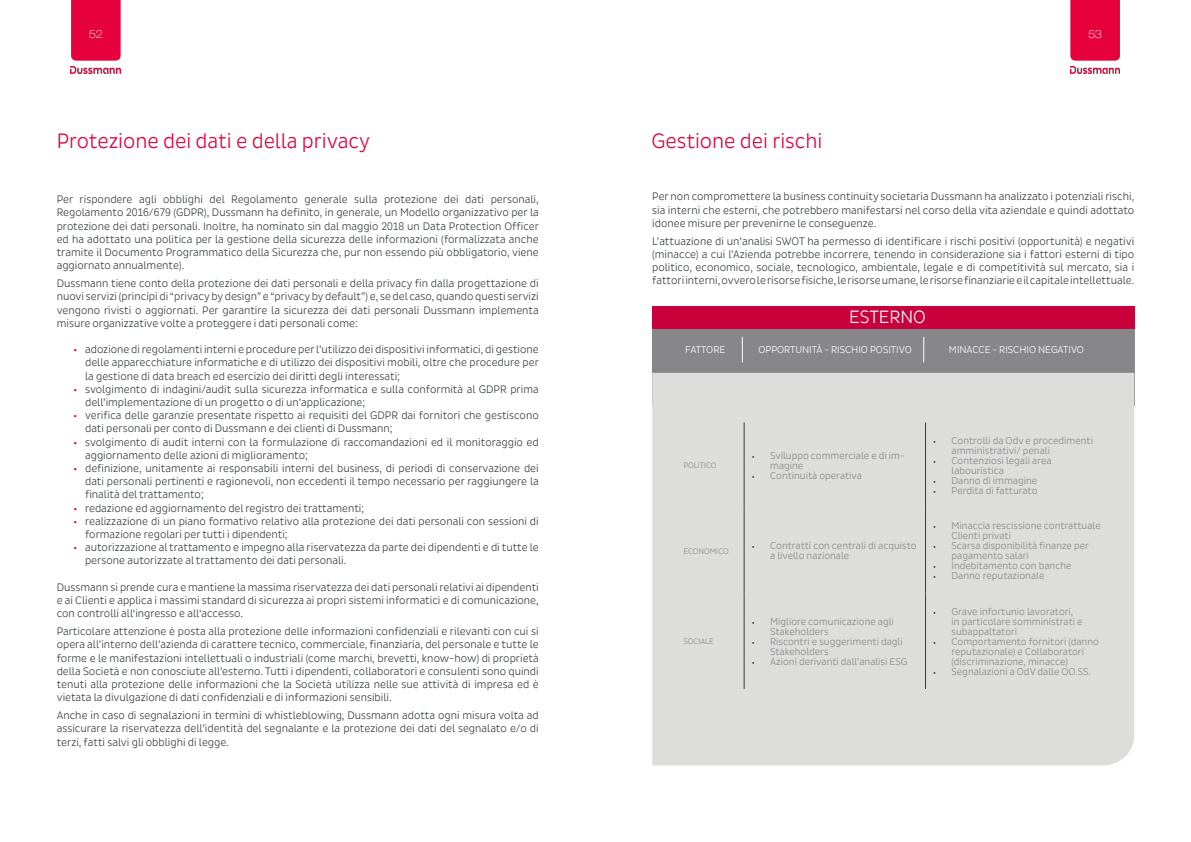
<style>
.page{position:relative;width:1191px;height:842px;background:#fff}
.page>*{position:absolute;margin:0;border:0;box-sizing:border-box;transform-origin:0 0}
.Titles_White{font:21px "Dussmann";color:#e6003c}
.Content___Left{font:18px "Dussmann";color:#fff}
.Content___Left-2{font:11px/13.2px "Dussmann";color:#3a3e40;text-align:justify}
.t1{font:100 expanded 11px "Helvetica Neue LT Pro";color:#fff}
.t2{font:10px/10px "Dussmann";color:#86898a}
.Content___Left-3{font:10px "Dussmann";color:#fff}
.Content___Left-4{font:8px "Dussmann";color:#86898a}
.s1{font-family:"Myriad Pro";color:#e6003c}
.s2{font-family:"Myriad Pro";font-size:8px;color:#231f20}
</style>
<div class="page">
<div style="left:71px;top:0;width:50px;height:61px;background:#e6003c"></div>
<div style="left:1070px;top:0;width:49px;height:61px;background:#e6003c"></div>
<img style="left:1070px;top:67px;width:49px;height:6px">
<img style="left:71px;top:67px;width:49px;height:6px">
<div style="left:652px;top:329px;width:482px;height:44px;background:#87878a"></div>
<div style="left:652px;top:373px;width:482px;height:392px;background:#dddddb"></div>
<svg style="left:742px;top:337px;width:1px;height:25px"></svg>
<svg style="left:923px;top:337px;width:1px;height:25px"></svg>
<hr style="left:744px;top:422px;width:1px;height:86px;background:#3a3e40">
<hr style="left:925px;top:422px;width:1px;height:86px;background:#3a3e40">
<hr style="left:744px;top:508px;width:1px;height:85px;background:#3a3e40">
<hr style="left:925px;top:508px;width:1px;height:85px;background:#3a3e40">
<hr style="left:744px;top:593px;width:1px;height:96px;background:#3a3e40">
<hr style="left:925px;top:593px;width:1px;height:96px;background:#3a3e40">
<div style="left:652px;top:306px;width:482px;height:23px;background:#c8003c"></div>
<p class="t1" style="left:89px;top:28px;width:15px">52</p>
<p class="t1" style="left:1088px;top:28px;width:15px">53</p>
<p class="Titles_White" style="left:57px;top:129px;width:315px">Protezione dei dati e della privacy</p>
<p class="Titles_White" style="left:651px;top:129px;width:172px">Gestione dei rischi</p>
<p class="Content___Left-2" style="left:652px;top:190px;width:483px">Per non compromettere la business continuity societaria Dussmann ha analizzato i potenziali rischi, sia interni che esterni, che potrebbero manifestarsi nel corso della vita aziendale e quindi adottato idonee misure per prevenirne le conseguenze.</p>
<p class="Content___Left-2" style="left:652px;top:234px;width:483px">L’attuazione di un’analisi SWOT ha permesso di identificare i rischi positivi (opportunità) e negativi (minacce) a cui l’Azienda potrebbe incorrere, tenendo in considerazione sia i fattori esterni di tipo politico, economico, sociale, tecnologico, ambientale, legale e di competitività sul mercato, sia i fattori interni, ovvero le risorse fisiche, le risorse umane, le risorse finanziarie e il capitale intellettuale.</p>
<p class="Content___Left-2" style="left:57px;top:193px;width:484px">Per rispondere agli obblighi del Regolamento generale sulla protezione dei dati personali, Regolamento 2016/679 (GDPR), Dussmann ha definito, in generale, un Modello organizzativo per la protezione dei dati personali. Inoltre, ha nominato sin dal maggio 2018 un Data Protection Officer ed ha adottato una politica per la gestione della sicurezza delle informazioni (formalizzata anche tramite il Documento Programmatico della Sicurezza che, pur non essendo più obbligatorio, viene aggiornato annualmente).</p>
<p class="Content___Left-2" style="left:57px;top:277px;width:483px">Dussmann tiene conto della protezione dei dati personali e della privacy fin dalla progettazione di nuovi servizi (principi di “privacy by design” e “privacy by default”) e, se del caso, quando questi servizi vengono rivisti o aggiornati. Per garantire la sicurezza dei dati personali Dussmann implementa misure organizzative volte a proteggere i dati personali come:</p>
<p class="Content___Left-2" style="left:85px;top:343px;width:455px;text-indent:-11px"><span class="s1">•</span> adozione di regolamenti interni e procedure per l’utilizzo dei dispositivi informatici, di gestione delle apparecchiature informatiche e di utilizzo dei dispositivi mobili, oltre che procedure per la gestione di data breach ed esercizio dei diritti degli interessati;</p>
<p class="Content___Left-2" style="left:85px;top:382px;width:455px;text-indent:-11px"><span class="s1">•</span> svolgimento di indagini/audit sulla sicurezza informatica e sulla conformità al GDPR prima dell’implementazione di un progetto o di un’applicazione;</p>
<p class="Content___Left-2" style="left:85px;top:409px;width:455px;text-indent:-11px"><span class="s1">•</span> verifica delle garanzie presentate rispetto ai requisiti del GDPR dai fornitori che gestiscono dati personali per conto di Dussmann e dei clienti di Dussmann;</p>
<p class="Content___Left-2" style="left:85px;top:435px;width:455px;text-indent:-11px"><span class="s1">•</span> svolgimento di audit interni con la formulazione di raccomandazioni ed il monitoraggio ed aggiornamento delle azioni di miglioramento;</p>
<p class="Content___Left-2" style="left:85px;top:462px;width:455px;text-indent:-11px"><span class="s1">•</span> definizione, unitamente ai responsabili interni del business, di periodi di conservazione dei dati personali pertinenti e ragionevoli, non eccedenti il tempo necessario per raggiungere la finalità del trattamento;</p>
<p class="Content___Left-2" style="left:74px;top:501px;width:292px"><span class="s1">•</span> redazione ed aggiornamento del registro dei trattamenti;</p>
<p class="Content___Left-2" style="left:85px;top:514px;width:455px;text-indent:-11px"><span class="s1">•</span> realizzazione di un piano formativo relativo alla protezione dei dati personali con sessioni di formazione regolari per tutti i dipendenti;</p>
<p class="Content___Left-2" style="left:85px;top:541px;width:455px;text-indent:-11px"><span class="s1">•</span> autorizzazione al trattamento e impegno alla riservatezza da parte dei dipendenti e di tutte le persone autorizzate al trattamento dei dati personali.</p>
<p class="Content___Left-2" style="left:57px;top:580px;width:483px">Dussmann si prende cura e mantiene la massima riservatezza dei dati personali relativi ai dipendenti e ai Clienti e applica i massimi standard di sicurezza ai propri sistemi informatici e di comunicazione, con controlli all‘ingresso e all‘accesso.</p>
<p class="Content___Left-2" style="left:57px;top:625px;width:483px">Particolare attenzione è posta alla protezione delle informazioni confidenziali e rilevanti con cui si opera all’interno dell’azienda di carattere tecnico, commerciale, finanziaria, del personale e tutte le forme e le manifestazioni intellettuali o industriali (come marchi, brevetti, know-how) di proprietà della Società e non conosciute all’esterno. Tutti i dipendenti, collaboratori e consulenti sono quindi tenuti alla protezione delle informazioni che la Società utilizza nelle sue attività di impresa ed è vietata la divulgazione di dati confidenziali e di informazioni sensibili.</p>
<p class="Content___Left-2" style="left:57px;top:709px;width:483px">Anche in caso di segnalazioni in termini di whistleblowing, Dussmann adotta ogni misura volta ad assicurare la riservatezza dell’identità del segnalante e la protezione dei dati del segnalato e/o di terzi, fatti salvi gli obblighi di legge.</p>
<p class="Content___Left" style="left:849px;top:307px;width:78px">ESTERNO</p>
<p class="Content___Left-3" style="left:685px;top:344px;width:42px">FATTORE</p>
<p class="Content___Left-3" style="left:758px;top:344px;width:155px">OPPORTUNITÀ - RISCHIO POSITIVO</p>
<p class="Content___Left-3" style="left:949px;top:344px;width:137px">MINACCE - RISCHIO NEGATIVO</p>
<p class="t2" style="left:951px;top:436px;width:143px;text-indent:-18px"><span class="s2">•</span> Controlli da Odv e procedimenti amministrativi/ penali</p>
<p class="t2" style="left:951px;top:456px;width:101px;text-indent:-18px"><span class="s2">•</span> Contenziosi legali area labouristica</p>
<p class="t2" style="left:933px;top:476px;width:105px"><span class="s2">•</span> Danno di immagine</p>
<p class="t2" style="left:933px;top:486px;width:105px"><span class="s2">•</span> Perdita di fatturato</p>
<p class="Content___Left-4" style="left:683px;top:461px;width:35px">POLITICO</p>
<p class="t2" style="left:770px;top:451px;width:136px;text-indent:-18px"><span class="s2">•</span> Sviluppo commerciale e di im&shy;magine</p>
<p class="t2" style="left:752px;top:471px;width:111px"><span class="s2">•</span> Continuità operativa</p>
<p class="t2" style="left:951px;top:521px;width:151px;text-indent:-18px"><span class="s2">•</span> Minaccia rescissione contrattuale<br>Clienti privati</p>
<p class="t2" style="left:951px;top:541px;width:139px;text-indent:-18px"><span class="s2">•</span> Scarsa disponibilità finanze per pagamento salari</p>
<p class="t2" style="left:933px;top:561px;width:140px"><span class="s2">•</span> Indebitamento con banche</p>
<p class="t2" style="left:933px;top:571px;width:112px"><span class="s2">•</span> Danno reputazionale</p>
<p class="Content___Left-4" style="left:683px;top:546px;width:47px">ECONOMICO</p>
<p class="t2" style="left:770px;top:541px;width:148px;text-indent:-18px"><span class="s2">•</span> Contratti con centrali di acquisto a livello nazionale</p>
<p class="t2" style="left:951px;top:607px;width:132px;text-indent:-18px"><span class="s2">•</span> Grave infortunio lavoratori, in particolare somministrati e subappaltatori</p>
<p class="t2" style="left:951px;top:637px;width:149px;text-indent:-18px"><span class="s2">•</span> Comportamento fornitori (danno reputazionale) e Collaboratori (discriminazione, minacce)</p>
<p class="t2" style="left:933px;top:667px;width:159px"><span class="s2">•</span> Segnalazioni a OdV dalle OO.SS.</p>
<p class="t2" style="left:770px;top:617px;width:125px;text-indent:-18px"><span class="s2">•</span> Migliore comunicazione agli<br>Stakeholders</p>
<p class="t2" style="left:770px;top:637px;width:134px;text-indent:-18px"><span class="s2">•</span> Riscontri e suggerimenti dagli<br>Stakeholders</p>
<p class="t2" style="left:752px;top:657px;width:157px"><span class="s2">•</span> Azioni derivanti dall’analisi ESG</p>
<p class="Content___Left-4" style="left:683px;top:637px;width:32px">SOCIALE</p>
</div>
